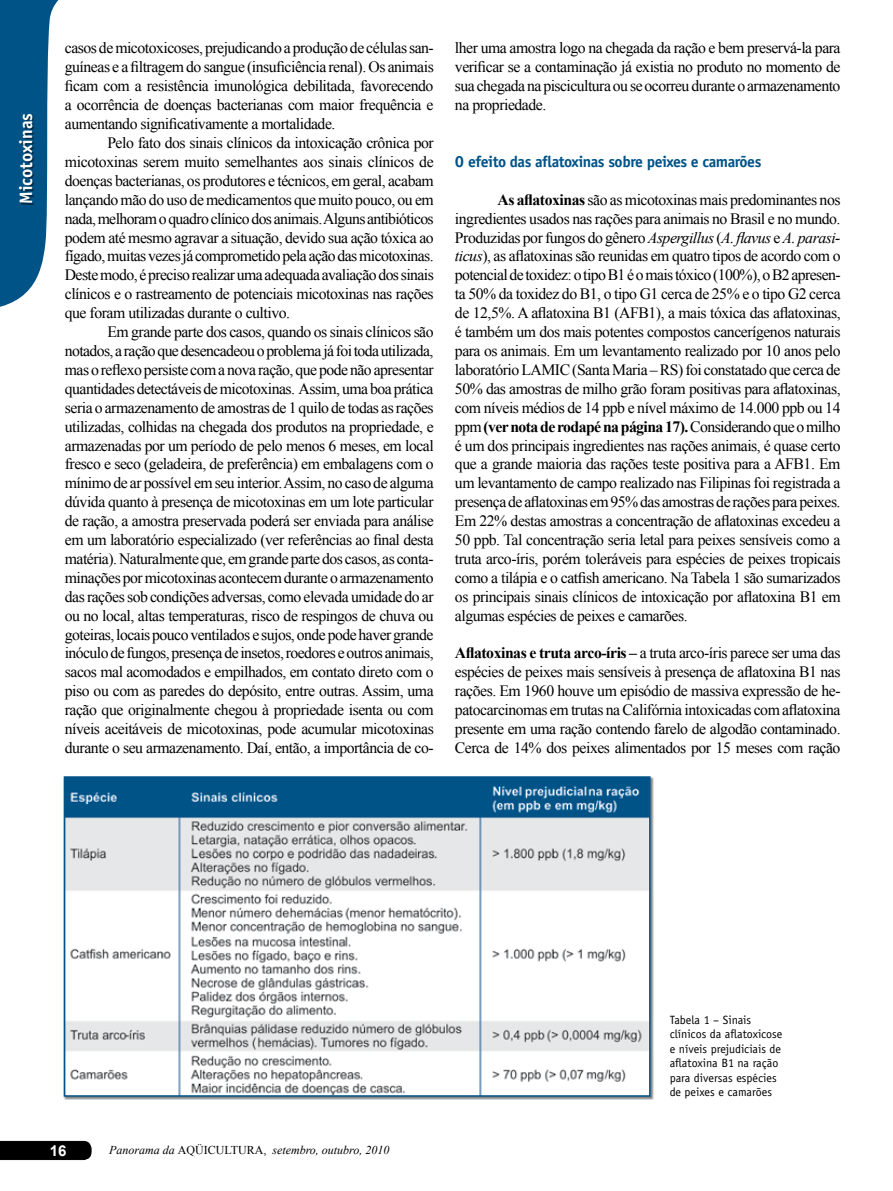
<style>
.page{position:relative;width:893px;height:1191px;background:#fff}
.page>*{position:absolute;margin:0;border:0;box-sizing:border-box;transform-origin:0 0}
.t1{font:700 18px "Officina Sans Std";color:#fff}
.t2{font:15.75px/18.9px "Times New Roman";letter-spacing:-.03em;color:#000;text-align:justify}
.t3{font:700 15.75px "Officina Sans Std";letter-spacing:-.03em;color:#005387}
.t4{font:700 15px "Arial";color:#fff}
.t5{font:12px/14.4px "Officina Sans Std";color:#000}
.t6{font:italic 12px "Times New Roman";color:#000}
.s1{font-weight:700}
.s2{font-style:italic}
.s3{font-style:normal}
</style>
<div class="page">
<div style="left:0;top:1141px;width:91px;height:19px;background:#000"></div>
<svg style="left:0;top:0;width:59px;height:307px"></svg>
<div style="left:20px;top:114px;width:14px;height:91px;background:#000;opacity:.5"></div>
<img style="left:67px;top:779px;width:581px;height:314px">
<div style="left:64px;top:776px;width:587px;height:320px;border:2px solid #005387"></div>
<p class="t1" style="left:15px;top:204px;width:93px;rotate:-90deg">Micotoxinas</p>
<p class="t2" style="left:65px;top:38px;width:371px">casos de micotoxicoses, prejudicando a produção de células san&shy;guíneas e a filtragem do sangue (insuficiência renal). Os animais ficam com a resistência imunológica debilitada, favorecendo a ocorrência de doenças bacterianas com maior frequência e aumentando significativamente a mortalidade.</p>
<p class="t2" style="left:65px;top:133px;width:370px;text-indent:43px">Pelo fato dos sinais clínicos da intoxicação crônica por micotoxinas serem muito semelhantes aos sinais clínicos de doenças bacterianas, os produtores e técnicos, em geral, acabam lançando mão do uso de medicamentos que muito pouco, ou em nada, melhoram o quadro clínico dos animais. Alguns antibióticos podem até mesmo agravar a situação, devido sua ação tóxica ao fígado, muitas vezes já comprometido pela ação das micotoxinas.<br>Deste modo, é preciso realizar uma adequada avaliação dos sinais clínicos e o rastreamento de potenciais micotoxinas nas rações que foram utilizadas durante o cultivo.</p>
<p class="t2" style="left:65px;top:322px;width:370px;text-indent:43px">Em grande parte dos casos, quando os sinais clínicos são notados, a ração que desencadeou o problema já foi toda utilizada, mas o reflexo persiste com a nova ração, que pode não apresentar quantidades detectáveis de micotoxinas. Assim, uma boa prática seria o armazenamento de amostras de 1 quilo de todas as rações utilizadas, colhidas na chegada dos produtos na propriedade, e armazenadas por um período de pelo menos 6 meses, em local fresco e seco (geladeira, de preferência) em embalagens com o mínimo de ar possível em seu interior. Assim, no caso de alguma dúvida quanto à presença de micotoxinas em um lote particular de ração, a amostra preservada poderá ser enviada para análise em um laboratório especializado (ver referências ao final desta matéria). Naturalmente que, em grande parte dos casos, as conta&shy;minações por micotoxinas acontecem durante o armazenamento das rações sob condições adversas, como elevada umidade do ar ou no local, altas temperaturas, risco de respingos de chuva ou goteiras, locais pouco ventilados e sujos, onde pode haver grande inóculo de fungos, presença de insetos, roedores e outros animais, sacos mal acomodados e empilhados, em contato direto com o piso ou com as paredes do depósito, entre outras. Assim, uma ração que originalmente chegou à propriedade isenta ou com níveis aceitáveis de micotoxinas, pode acumular micotoxinas durante o seu armazenamento. Daí, então, a importância de co-</p>
<p class="t2" style="left:455px;top:38px;width:387px">lher uma amostra logo na chegada da ração e bem preservá-la para verificar se a contaminação já existia no produto no momento de sua chegada na piscicultura ou se ocorreu durante o armazenamento na propriedade.</p>
<p class="t3" style="left:455px;top:152px;width:308px">O efeito das aflatoxinas sobre peixes e camarões</p>
<p class="t2" style="left:455px;top:190px;width:387px;text-indent:43px"><span class="s1">As aflatoxinas</span> são as micotoxinas mais predominantes nos ingredientes usados nas rações para animais no Brasil e no mundo.<br>Produzidas por fungos do gênero <span class="s2">Aspergillus</span> (<span class="s2">A. flavus</span> e <span class="s2">A. parasi&shy;ticus</span>), as aflatoxinas são reunidas em quatro tipos de acordo com o potencial de toxidez: o tipo B1 é o mais tóxico (100%), o B2 apresen&shy;ta 50% da toxidez do B1, o tipo G1 cerca de 25% e o tipo G2 cerca de 12,5%. A aflatoxina B1 (AFB1), a mais tóxica das aflatoxinas, é também um dos mais potentes compostos cancerígenos naturais para os animais. Em um levantamento realizado por 10 anos pelo laboratório LAMIC (Santa Maria – RS) foi constatado que cerca de 50% das amostras de milho grão foram positivas para aflatoxinas, com níveis médios de 14 ppb e nível máximo de 14.000 ppb ou 14 ppm <span class="s1">(ver nota de rodapé na página 17).</span> Considerando que o milho é um dos principais ingredientes nas rações animais, é quase certo que a grande maioria das rações teste positiva para a AFB1. Em um levantamento de campo realizado nas Filipinas foi registrada a presença de aflatoxinas em 95% das amostras de rações para peixes.<br>Em 22% destas amostras a concentração de aflatoxinas excedeu a 50 ppb. Tal concentração seria letal para peixes sensíveis como a truta arco-íris, porém toleráveis para espécies de peixes tropicais como a tilápia e o catfish americano. Na Tabela 1 são sumarizados os principais sinais clínicos de intoxicação por aflatoxina B1 em algumas espécies de peixes e camarões.</p>
<p class="t2" style="left:455px;top:643px;width:387px"><span class="s1">Aflatoxinas e truta arco-íris –</span> a truta arco-íris parece ser uma das espécies de peixes mais sensíveis à presença de aflatoxina B1 nas rações. Em 1960 houve um episódio de massiva expressão de he&shy;patocarcinomas em trutas na Califórnia intoxicadas com aflatoxina presente em uma ração contendo farelo de algodão contaminado.<br>Cerca de 14% dos peixes alimentados por 15 meses com ração</p>
<p class="t4" style="left:50px;top:1140px;width:18px">16</p>
<p class="t6" style="left:109px;top:1141px;width:282px">Panorama da <span class="s3">AQÜICULTURA,</span> setembro, outubro, 2010</p>
<p class="t5" style="left:670px;top:1012px;width:114px">Tabela 1 – Sinais clínicos da aflatoxicose e níveis prejudiciais de aflatoxina B1 na ração para diversas espécies de peixes e camarões</p>
</div>
